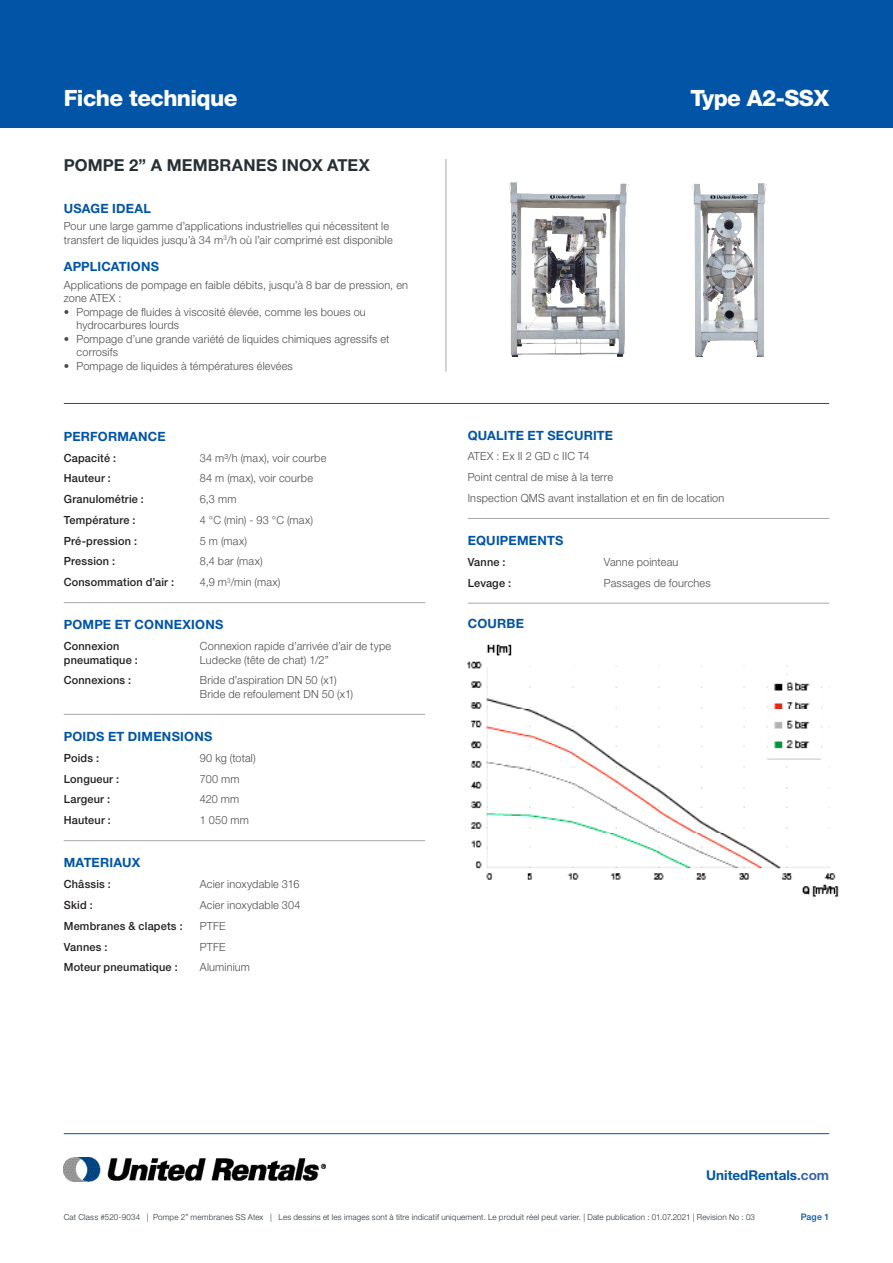
<style>
.page{position:relative;width:893px;height:1263px;background:#fff}
.page>*{position:absolute;margin:0;border:0;box-sizing:border-box;transform-origin:0 0}
.Typenummer{font:800 22.5px "Helvetica Neue LT Std";letter-spacing:-.025em;color:#fff}
.SPECS_kapitalen{font:700 16.5px "Helvetica Neue LT Std";letter-spacing:.01em;color:#263035}
.t1{font:700 13.5px "Helvetica Neue LT Std";color:#0154a6}
.Subkop___blauw___8_5{font:700 12.75px "Helvetica Neue LT Std";letter-spacing:.015em;color:#0154a6}
.Body_-_7_5___8_pt{font:300 11.25px/13.5px "Helvetica Neue LT Std";letter-spacing:.015em;color:#4b4c4d}
.Body_-_7_5___8_pt-2{font:500 11.25px "Helvetica Neue LT Std";letter-spacing:.02em;color:#231f20}
.t2{font:500 9px "Helvetica Neue LT Std";color:#0154a6}
.Footertekst{font:300 8.25px "Helvetica Neue LT Std";letter-spacing:.025em;color:#263035}
.s1{color:#3165b0}
</style>
<div class="page">
<hr style="left:64px;top:1133px;width:765px;height:1px;background:#0154a6">
<div style="left:0;top:0;width:893px;height:128px;background:#0154a6"></div>
<img style="left:64px;top:1157px;width:261px;height:25px">
<hr style="left:64px;top:403px;width:765px;height:1px;background:#0154a6">
<hr style="left:446px;top:159px;width:1px;height:213px;background:#a8a9ad">
<hr style="left:468px;top:518px;width:361px;height:1px;background:#a8a9ad">
<hr style="left:468px;top:603px;width:361px;height:1px;background:#a8a9ad">
<hr style="left:64px;top:602px;width:361px;height:1px;background:#a8a9ad">
<hr style="left:64px;top:714px;width:361px;height:1px;background:#a8a9ad">
<hr style="left:64px;top:840px;width:361px;height:1px;background:#a8a9ad">
<img style="left:508px;top:182px;width:121px;height:175px">
<img style="left:692px;top:183px;width:75px;height:174px">
<img style="left:467px;top:644px;width:372px;height:253px">
<h1 class="Typenummer" style="left:64px;top:85px;width:175px">Fiche technique</h1>
<p class="SPECS_kapitalen" style="left:64px;top:155px;width:307px">POMPE 2” A MEMBRANES INOX ATEX</p>
<p class="Subkop___blauw___8_5" style="left:64px;top:200px;width:89px">USAGE IDEAL</p>
<p class="Body_-_7_5___8_pt" style="left:64px;top:219px;width:327px">Pour une large gamme d’applications industrielles qui nécessitent le</p>
<p class="Body_-_7_5___8_pt" style="left:64px;top:233px;width:330px">transfert de liquides jusqu’à 34 m<sup>3</sup>/h où l’air comprimé est disponible</p>
<p class="Subkop___blauw___8_5" style="left:64px;top:258px;width:97px">APPLICATIONS</p>
<p class="Body_-_7_5___8_pt" style="left:64px;top:278px;width:346px">Applications de pompage en faible débits, jusqu’à 8 bar de pression, en zone ATEX :</p>
<p class="Body_-_7_5___8_pt" style="left:77px;top:305px;width:291px;text-indent:-13px">• Pompage de fluides à viscosité élevée, comme les boues ou hydrocarbures lourds</p>
<p class="Body_-_7_5___8_pt" style="left:77px;top:332px;width:314px;text-indent:-13px">• Pompage d’une grande variété de liquides chimiques agressifs et corrosifs</p>
<p class="Body_-_7_5___8_pt" style="left:64px;top:359px;width:231px">• Pompage de liquides à témpératures élevées</p>
<p class="Subkop___blauw___8_5" style="left:64px;top:428px;width:104px">PERFORMANCE</p>
<p class="Body_-_7_5___8_pt-2" style="left:64px;top:451px;width:54px">Capacité :</p>
<p class="Body_-_7_5___8_pt" style="left:200px;top:450px;width:128px">34 m³/h (max), voir courbe</p>
<p class="Body_-_7_5___8_pt-2" style="left:64px;top:472px;width:49px">Hauteur :</p>
<p class="Body_-_7_5___8_pt" style="left:200px;top:471px;width:115px">84 m (max), voir courbe</p>
<p class="Body_-_7_5___8_pt-2" style="left:64px;top:492px;width:82px">Granulométrie :</p>
<p class="Body_-_7_5___8_pt" style="left:200px;top:492px;width:38px">6,3 mm</p>
<p class="Body_-_7_5___8_pt-2" style="left:64px;top:513px;width:73px">Température :</p>
<p class="Body_-_7_5___8_pt" style="left:200px;top:513px;width:115px">4 °C (min) - 93 °C (max)</p>
<p class="Body_-_7_5___8_pt-2" style="left:64px;top:534px;width:75px">Pré-pression :</p>
<p class="Body_-_7_5___8_pt" style="left:200px;top:534px;width:49px">5 m (max)</p>
<p class="Body_-_7_5___8_pt-2" style="left:64px;top:555px;width:53px">Pression :</p>
<p class="Body_-_7_5___8_pt" style="left:200px;top:554px;width:64px">8,4 bar (max)</p>
<p class="Body_-_7_5___8_pt-2" style="left:64px;top:575px;width:112px">Consommation d’air :</p>
<p class="Body_-_7_5___8_pt" style="left:200px;top:575px;width:82px">4,9 m<sup>3</sup>/min (max)</p>
<p class="Subkop___blauw___8_5" style="left:64px;top:617px;width:161px">POMPE ET CONNEXIONS</p>
<p class="Body_-_7_5___8_pt-2" style="left:64px;top:639px;width:57px">Connexion</p>
<p class="Body_-_7_5___8_pt-2" style="left:64px;top:653px;width:76px">pneumatique :</p>
<p class="Body_-_7_5___8_pt" style="left:200px;top:639px;width:193px">Connexion rapide d’arrivée d’air de type<br>Ludecke (tête de chat) 1/2”</p>
<p class="Body_-_7_5___8_pt-2" style="left:64px;top:674px;width:69px">Connexions :</p>
<p class="Body_-_7_5___8_pt" style="left:200px;top:673px;width:138px">Bride d’aspiration DN 50 (x1)</p>
<p class="Body_-_7_5___8_pt" style="left:200px;top:687px;width:155px">Bride de refoulement DN 50 (x1)</p>
<p class="Subkop___blauw___8_5" style="left:64px;top:729px;width:150px">POIDS ET DIMENSIONS</p>
<p class="Body_-_7_5___8_pt-2" style="left:64px;top:751px;width:37px">Poids :</p>
<p class="Body_-_7_5___8_pt" style="left:200px;top:751px;width:57px">90 kg (total)</p>
<p class="Body_-_7_5___8_pt-2" style="left:64px;top:772px;width:57px">Longueur :</p>
<p class="Body_-_7_5___8_pt" style="left:200px;top:772px;width:41px">700 mm</p>
<p class="Body_-_7_5___8_pt-2" style="left:64px;top:793px;width:48px">Largeur :</p>
<p class="Body_-_7_5___8_pt" style="left:200px;top:792px;width:41px">420 mm</p>
<p class="Body_-_7_5___8_pt-2" style="left:64px;top:813px;width:49px">Hauteur :</p>
<p class="Body_-_7_5___8_pt" style="left:200px;top:813px;width:51px">1 050 mm</p>
<p class="Subkop___blauw___8_5" style="left:64px;top:855px;width:78px">MATERIAUX</p>
<p class="Body_-_7_5___8_pt-2" style="left:64px;top:877px;width:49px">Châssis :</p>
<p class="Body_-_7_5___8_pt" style="left:200px;top:877px;width:101px">Acier inoxydable 316</p>
<p class="Body_-_7_5___8_pt-2" style="left:64px;top:898px;width:31px">Skid :</p>
<p class="Body_-_7_5___8_pt" style="left:200px;top:898px;width:102px">Acier inoxydable 304</p>
<p class="Body_-_7_5___8_pt-2" style="left:64px;top:919px;width:120px">Membranes &amp; clapets :</p>
<p class="Body_-_7_5___8_pt" style="left:200px;top:919px;width:27px">PTFE</p>
<p class="Body_-_7_5___8_pt-2" style="left:64px;top:940px;width:45px">Vannes :</p>
<p class="Body_-_7_5___8_pt" style="left:200px;top:939px;width:27px">PTFE</p>
<p class="Body_-_7_5___8_pt-2" style="left:64px;top:960px;width:115px">Moteur pneumatique :</p>
<p class="Body_-_7_5___8_pt" style="left:200px;top:960px;width:52px">Aluminium</p>
<p class="Typenummer" style="left:691px;top:85px;width:140px">Type A2-SSX</p>
<p class="Subkop___blauw___8_5" style="left:468px;top:427px;width:147px">QUALITE ET SECURITE</p>
<p class="Body_-_7_5___8_pt" style="left:468px;top:449px;width:123px">ATEX : Ex II 2 GD c IIC T4</p>
<p class="Body_-_7_5___8_pt" style="left:468px;top:470px;width:147px">Point central de mise à la terre</p>
<p class="Body_-_7_5___8_pt" style="left:468px;top:491px;width:258px">Inspection QMS avant installation et en fin de location</p>
<p class="Subkop___blauw___8_5" style="left:468px;top:533px;width:97px">EQUIPEMENTS</p>
<p class="Body_-_7_5___8_pt-2" style="left:468px;top:555px;width:39px">Vanne :</p>
<p class="Body_-_7_5___8_pt" style="left:604px;top:555px;width:76px">Vanne pointeau</p>
<p class="Body_-_7_5___8_pt-2" style="left:468px;top:576px;width:45px">Levage :</p>
<p class="Body_-_7_5___8_pt" style="left:604px;top:576px;width:108px">Passages de fourches</p>
<p class="Subkop___blauw___8_5" style="left:468px;top:615px;width:58px">COURBE</p>
<p class="t1" style="left:706px;top:1167px;width:124px">UnitedRentals<span class="s1">.com</span></p>
<p class="Footertekst" style="left:64px;top:1212px;width:693px">Cat Class #520-9034 | Pompe 2” membranes SS Atex | Les dessins et les images sont à titre indicatif uniquement. Le produit réel peut varier. | Date publication : 01.07.2021 | Revision No : 03</p>
<p class="t2" style="left:801px;top:1212px;width:30px">Page 1</p>
</div>
